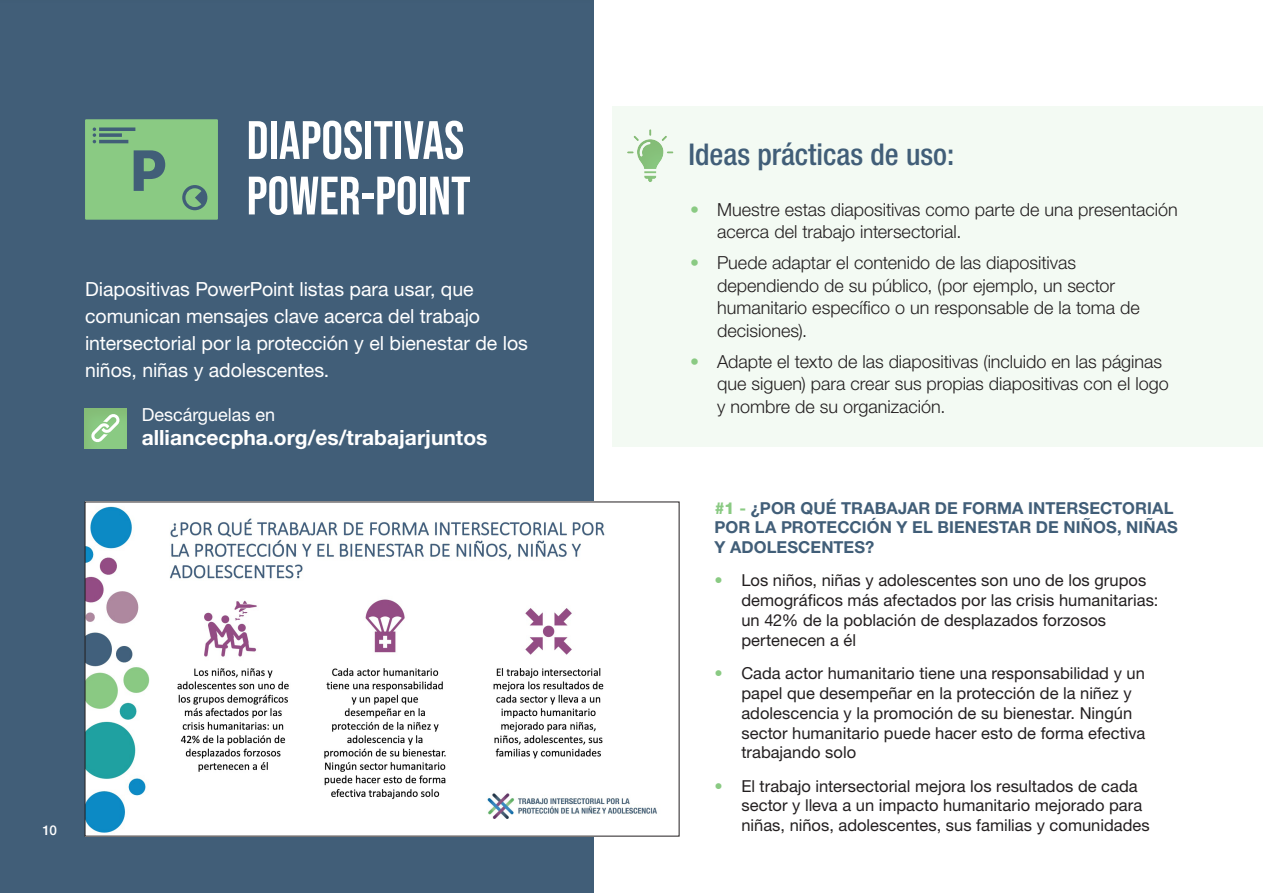
<style>
.page{position:relative;width:1263px;height:893px;background:#fff}
.page>*{position:absolute;margin:0;border:0;box-sizing:border-box;transform-origin:0 0}
.t1{font:54px/55.5px "Bebas Neue";color:#fff}
.t2{font:500 condensed 30px "Helvetica Neue LT Std";color:#415e78}
.t3{font:700 21px "Helvetica Neue LT Std";color:#fff}
.Body_text{font:19.5px/27px "Helvetica Neue LT Std";letter-spacing:-.005em;color:#fff}
.Body_text-2{font:300 18px/22.5px "Helvetica Neue LT Std";color:#231f20}
.t4{font:18px "Helvetica Neue LT Std";color:#fff}
.Body_text-3{font:16.5px/19.8px "Helvetica Neue LT Std";color:#231f20}
.Body_text-4{font:700 16.5px/19.8px "Helvetica Neue LT Std";letter-spacing:.005em;color:#415e78}
.t5{font:500 13.5px "Helvetica Neue LT Std";color:#fff}
.s1{color:#8aca83}
.s2{font-weight:800;color:#8aca83}
.s3{font-weight:300;color:#8aca83}
</style>
<div class="page">
<div style="left:0;top:0;width:594px;height:893px;background:#415e78"></div>
<div style="left:84px;top:406px;width:45px;height:44px;background:#b98a56;opacity:.15"></div>
<svg style="left:91px;top:413px;width:29px;height:30px"></svg>
<div style="left:612px;top:106px;width:651px;height:340px;background:#f3faf3"></div>
<div style="left:624px;top:128px;width:50px;height:56px;background:#b98a56;opacity:.15"></div>
<svg style="left:85px;top:119px;width:133px;height:101px;background:#81bd81"></svg>
<img style="left:87px;top:504px;width:570px;height:330px">
<p class="t1" style="left:247px;top:112px;width:225px">DIAPOSITIVAS<br>POWER-POINT</p>
<p class="Body_text" style="left:85px;top:275px;width:444px">Diapositivas PowerPoint listas para usar, que comunican mensajes clave acerca del trabajo intersectorial por la protección y el bienestar de los niños, niñas y adolescentes.</p>
<p class="t4" style="left:142px;top:404px;width:135px">Descárguelas en</p>
<p class="t3" style="left:142px;top:424px;width:347px">alliancecpha.org/es/trabajarjuntos</p>
<p class="t2" style="left:688px;top:137px;width:267px">Ideas prácticas de uso:</p>
<p class="Body_text-2" style="left:717px;top:198px;width:462px;text-indent:-27px"><span class="s1">•</span> Muestre estas diapositivas como parte de una presentación acerca del trabajo intersectorial.</p>
<p class="Body_text-2" style="left:717px;top:251px;width:424px;text-indent:-27px"><span class="s1">•</span> Puede adaptar el contenido de las diapositivas dependiendo de su público, (por ejemplo, un sector humanitario específico o un responsable de la toma de decisiones).</p>
<p class="Body_text-2" style="left:717px;top:350px;width:453px;text-indent:-27px"><span class="s1">•</span> Adapte el texto de las diapositivas (incluido en las páginas que siguen) para crear sus propias diapositivas con el logo y nombre de su organización.</p>
<p class="Body_text-4" style="left:714px;top:497px;width:465px"><span class="s2">#1</span> <span class="s1">-</span> ¿POR QUÉ TRABAJAR DE FORMA INTERSECTORIAL<br>POR LA PROTECCIÓN Y EL BIENESTAR DE NIÑOS, NIÑAS<br>Y ADOLESCENTES?</p>
<p class="Body_text-3" style="left:741px;top:570px;width:418px;text-indent:-27px"><span class="s3">•</span> Los niños, niñas y adolescentes son uno de los grupos demográficos más afectados por las crisis humanitarias: un 42% de la población de desplazados forzosos pertenecen a él</p>
<p class="Body_text-3" style="left:741px;top:663px;width:405px;text-indent:-27px"><span class="s3">•</span> Cada actor humanitario tiene una responsabilidad y un papel que desempeñar en la protección de la niñez y adolescencia y la promoción de su bienestar. Ningún sector humanitario puede hacer esto de forma efectiva trabajando solo</p>
<p class="Body_text-3" style="left:714px;top:776px;width:429px;text-align:right"><span class="s3">•</span> El trabajo intersectorial mejora los resultados de cada sector y lleva a un impacto humanitario mejorado para</p>
<p class="t5" style="left:43px;top:822px;width:16px">10</p>
<p class="Body_text-3" style="left:741px;top:815px;width:410px">niñas, niños, adolescentes, sus familias y comunidades</p>
</div>
